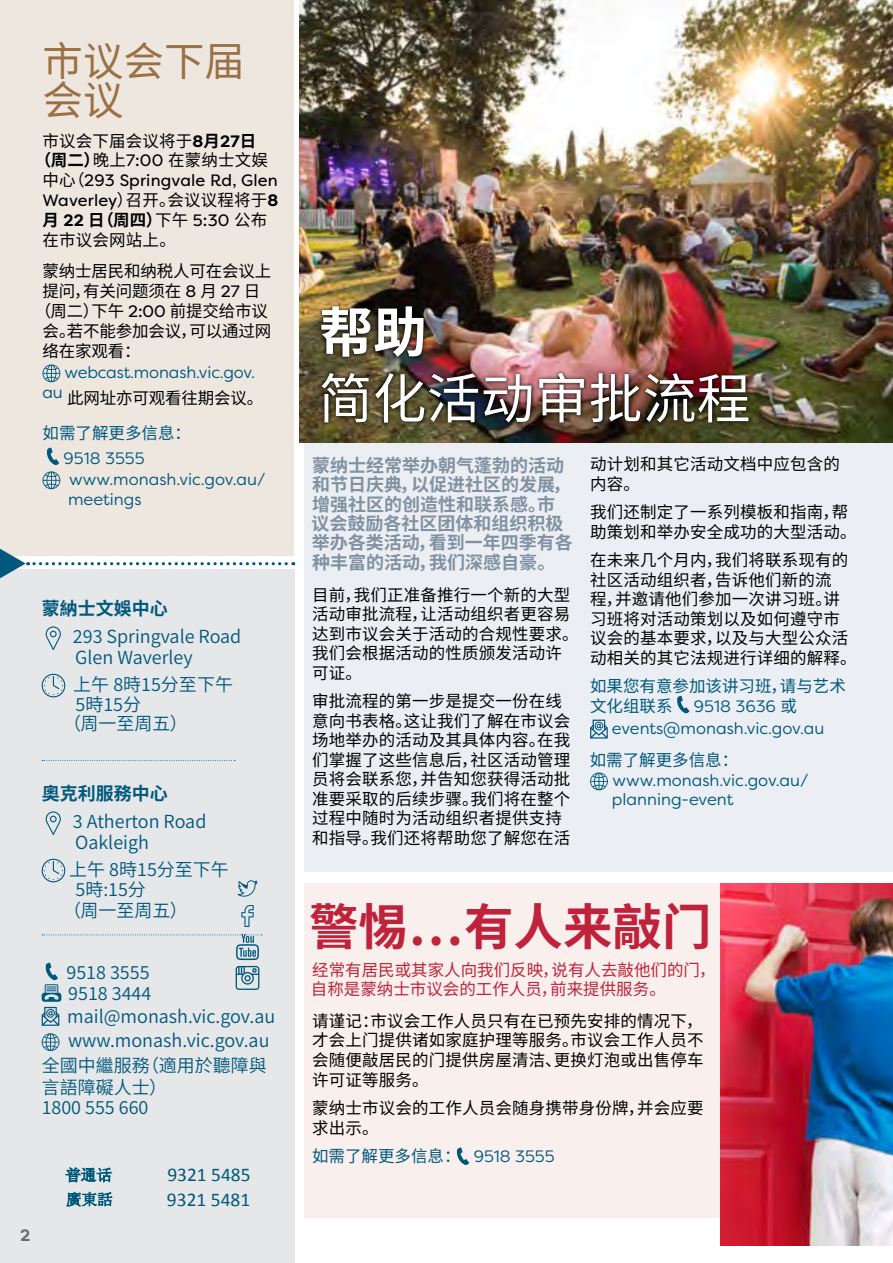
<style>
.page{position:relative;width:893px;height:1263px;background:#fff}
.page>*{position:absolute;margin:0;border:0;box-sizing:border-box;transform-origin:0 0}
.t1{font:54px "Source Han Sans CN";color:#fff}
.t2{font:700 54px "Source Han Sans CN";color:#fff}
.t3{font:700 49.5px "Source Han Sans CN";color:#bf233b}
.t4{font:40.5px/39px "Source Han Sans CN";color:#9b7044}
.t5{font:19.5px/27.9px "Calibri";color:#005a7c}
.t6{font:18px/22.6px "Source Han Sans CN";color:#00587e}
.t7{font:700 18px/19.5px "Source Han Sans CN";color:#8191a1}
.t8{font:18px/21.6px "Source Han Sans CN";color:#00587d}
.t9{font:700 18px "Source Han Sans CN";color:#00587e}
.Para_1{font:16.5px/19.5px "Source Han Sans CN";letter-spacing:.01em;color:#000}
.hyperlink{font:16.5px/19.8px "Filson Pro";color:#00587e}
.Para_1-2{font:16.5px "Source Han Sans CN";letter-spacing:-.01em;color:#000}
.t10{font:16.5px/19.2px "Source Han Sans CN";color:#bf233b}
.More_Info{font:16.5px "Source Han Sans CN";color:#00587e}
.Para_1-3{font:16.5px "Filson Pro";letter-spacing:-.01em;color:#00587e}
.Para_1-4{font:16.5px "Filson Pro";letter-spacing:.01em;color:#000}
.t11{font:16.5px/19.5px "Source Han Sans CN";color:#00587d}
.Para_1-5{font:700 16.5px "Source Han Sans CN";color:#000}
.t12{font:700 16.5px "Filson Soft";color:#6d6e71}
.s1{font-family:"Filson Pro";font-weight:700}
.s2{font-weight:700}
.s3{font-family:"Filson Pro"}
.s4{font-family:"Source Han Sans CN"}
.s5{font-weight:400}
.s6{font-family:"Filson Pro";font-weight:400}
.s7{font-family:"Source Han Sans CN";color:#00587d}
</style>
<div class="page">
<div style="left:0;top:570px;width:294px;height:693px;background:#e6e7e8"></div>
<svg style="left:64px;top:1167px;width:49px;height:16px"></svg>
<svg style="left:66px;top:1191px;width:47px;height:16px"></svg>
<svg style="left:46px;top:626px;width:15px;height:24px"></svg>
<svg style="left:42px;top:674px;width:23px;height:23px"></svg>
<svg style="left:42px;top:760px;width:193px;height:1px"></svg>
<svg style="left:46px;top:811px;width:15px;height:24px"></svg>
<svg style="left:42px;top:859px;width:23px;height:23px"></svg>
<svg style="left:42px;top:1033px;width:17px;height:18px"></svg>
<div style="left:300px;top:177px;width:593px;height:695px;background:#ebeef2"></div>
<div style="left:300px;top:883px;width:593px;height:335px;background:#f9efec"></div>
<div style="left:0;top:0;width:294px;height:555px;background:#eee7e0"></div>
<svg style="left:0;top:549px;width:294px;height:29px"></svg>
<svg style="left:43px;top:364px;width:17px;height:18px"></svg>
<svg style="left:43px;top:447px;width:17px;height:42px"></svg>
<svg style="left:42px;top:934px;width:220px;height:92px"></svg>
<svg style="left:237px;top:880px;width:21px;height:17px"></svg>
<svg style="left:241px;top:905px;width:13px;height:22px"></svg>
<div style="left:296px;top:0;width:8px;height:1263px;background:#fff"></div>
<img style="left:300px;top:0;width:593px;height:443px">
<img style="left:317px;top:303px;width:435px;height:123px">
<svg style="left:677px;top:695px;width:12px;height:19px"></svg>
<svg style="left:590px;top:720px;width:18px;height:18px"></svg>
<svg style="left:590px;top:772px;width:18px;height:18px"></svg>
<img style="left:720px;top:883px;width:173px;height:362px">
<svg style="left:457px;top:1147px;width:12px;height:18px"></svg>
<h1 class="t4" style="left:43px;top:42px;width:204px">市议会下届会议</h1>
<p class="Para_1" style="left:43px;top:131px;width:215px">市议会下届会议将于<span class="s1">8</span><span class="s2">月</span><span class="s1">27</span><span class="s2">日</span></p>
<p class="Para_1" style="left:35px;top:151px;width:234px"><span class="s2">（周二）</span>晚上<span class="s3">7:00</span> 在蒙纳士文娱</p>
<p class="Para_1-4" style="left:43px;top:169px;width:237px"><span class="s4">中心（</span>293 Springvale Rd, Glen</p>
<p class="Para_1" style="left:43px;top:191px;width:237px"><span class="s3">Waverley</span>）召开。会议议程将于<span class="s1">8</span></p>
<p class="Para_1-5" style="left:43px;top:210px;width:226px">月 <span class="s3">22</span> 日（周四）<span class="s5">下午</span> <span class="s6">5:30</span> <span class="s5">公布</span></p>
<p class="Para_1" style="left:43px;top:230px;width:135px">在市议会网站上。</p>
<p class="Para_1-2" style="left:43px;top:262px;width:230px">蒙纳士居民和纳税人可在会议上</p>
<p class="Para_1-2" style="left:43px;top:282px;width:219px">提问，有关问题须在 <span class="s3">8</span> 月 <span class="s3">27</span> 日</p>
<p class="Para_1-2" style="left:35px;top:302px;width:235px">（周二）下午 <span class="s3">2:00</span> 前提交给市议</p>
<p class="Para_1-2" style="left:43px;top:321px;width:230px">会。若不能参加会议，可以通过网</p>
<p class="Para_1" style="left:43px;top:341px;width:100px">络在家观看：</p>
<p class="Para_1-3" style="left:64px;top:361px;width:192px">webcast.monash.vic.gov.</p>
<p class="Para_1-2" style="left:43px;top:388px;width:222px"><sup>au</sup> 此网址亦可观看往期会议。</p>
<p class="More_Info" style="left:43px;top:423px;width:150px">如需了解更多信息：</p>
<p class="Para_1-3" style="left:64px;top:447px;width:82px">9518 3555</p>
<p class="hyperlink" style="left:68px;top:469px;width:199px">www.monash.vic.gov.au/ meetings</p>
<p class="t9" style="left:42px;top:599px;width:127px">蒙納士文娛中心</p>
<p class="t6" style="left:73px;top:625px;width:170px;line-height:21.6px">293 Springvale Road<br>Glen Waverley</p>
<p class="t6" style="left:73px;top:674px;width:161px">上午 8時15分至下午</p>
<p class="t6" style="left:75px;top:693px;width:67px">5時15分</p>
<p class="t6" style="left:63px;top:713px;width:126px">（周一至周五）</p>
<p class="t9" style="left:42px;top:783px;width:127px">奧克利服務中心</p>
<p class="t6" style="left:73px;top:810px;width:135px;line-height:21.6px">3 Atherton Road<br>Oakleigh</p>
<p class="t6" style="left:75px;top:860px;width:155px;line-height:19.5px;text-indent:-6px">上午 8時15分至下午<br>5時:15分</p>
<p class="t6" style="left:63px;top:900px;width:126px">（周一至周五）</p>
<p class="t6" style="left:67px;top:961px;width:210px">9518 3555<br>9518 3444 mail@monash.vic.gov.au www.monash.vic.gov.au</p>
<p class="t8" style="left:42px;top:1055px;width:226px">全國中繼服務（適用於聽障與言語障礙人士）</p>
<p class="t6" style="left:42px;top:1096px;width:108px">1800 555 660</p>
<p class="t12" style="left:20px;top:1224px;width:12px">2</p>
<p class="t5" style="left:167px;top:1156px;width:85px;line-height:28.7px">9321 5482<br>9321 5481</p>
<p class="t5" style="left:167px;top:1160px;width:85px">9321 5485<br>9321 5482</p>
<h1 class="t2" style="left:319px;top:302px;width:109px">帮助</h1>
<h1 class="t1" style="left:319px;top:368px;width:433px">简化活动审批流程</h1>
<p class="t7" style="left:311px;top:455px;width:263px">蒙纳士经常举办朝气蓬勃的活动和节日庆典，以促进社区的发展，增强社区的创造性和联系感。市议会鼓励各社区团体和组织积极举办各类活动，看到一年四季有各种丰富的活动，我们深感自豪。</p>
<p class="Para_1" style="left:312px;top:585px;width:268px">目前，我们正准备推行一个新的大型活动审批流程，让活动组织者更容易达到市议会关于活动的合规性要求。我们会根据活动的性质颁发活动许可证。</p>
<p class="Para_1" style="left:312px;top:692px;width:260px">审批流程的第一步是提交一份在线意向书表格。这让我们了解在市议会场地举办的活动及其具体内容。在我们掌握了这些信息后，社区活动管理员将会联系您，并告知您获得活动批准要采取的后续步骤。我们将在整个过程中随时为活动组织者提供支持和指导。我们还将帮助您了解您在活</p>
<p class="Para_1" style="left:590px;top:455px;width:251px">动计划和其它活动文档中应包含的内容。</p>
<p class="Para_1" style="left:590px;top:503px;width:268px">我们还制定了一系列模板和指南，帮助策划和举办安全成功的大型活动。</p>
<p class="Para_1" style="left:590px;top:551px;width:268px">在未来几个月内，我们将联系现有的社区活动组织者，告诉他们新的流<br>程，并邀请他们参加一次讲习班。讲习班将对活动策划以及如何遵守市议会的基本要求，以及与大型公众活动相关的其它法规进行详细的解释。</p>
<p class="t11" style="left:590px;top:677px;width:257px">如果您有意参加该讲习班，请与艺术文化组联系</p>
<p class="hyperlink" style="left:612px;top:694px;width:214px;line-height:22.2px;text-indent:82px">9518 3636 <span class="s7">或</span>events@monash.vic.gov.au</p>
<p class="More_Info" style="left:590px;top:751px;width:150px">如需了解更多信息：</p>
<p class="hyperlink" style="left:612px;top:770px;width:198px">www.monash.vic.gov.au/ planning-event</p>
<h2 class="t3" style="left:309px;top:899px;width:404px">警惕…有人来敲门</h2>
<p class="t10" style="left:311px;top:961px;width:406px">经常有居民或其家人向我们反映，说有人去敲他们的门，自称是蒙纳士市议会的工作人员，前来提供服务。</p>
<p class="Para_1" style="left:312px;top:1011px;width:393px;text-align:justify">请谨记：市议会工作人员只有在已预先安排的情况下，才会上门提供诸如家庭护理等服务。市议会工作人员不会随便敲居民的门提供房屋清洁、更换灯泡或出售停车许可证等服务。</p>
<p class="Para_1" style="left:312px;top:1098px;width:393px">蒙纳士市议会的工作人员会随身携带身份牌，并会应要求出示。</p>
<p class="More_Info" style="left:312px;top:1147px;width:244px">如需了解更多信息： <span class="s3">9518 3555</span></p>
</div>
